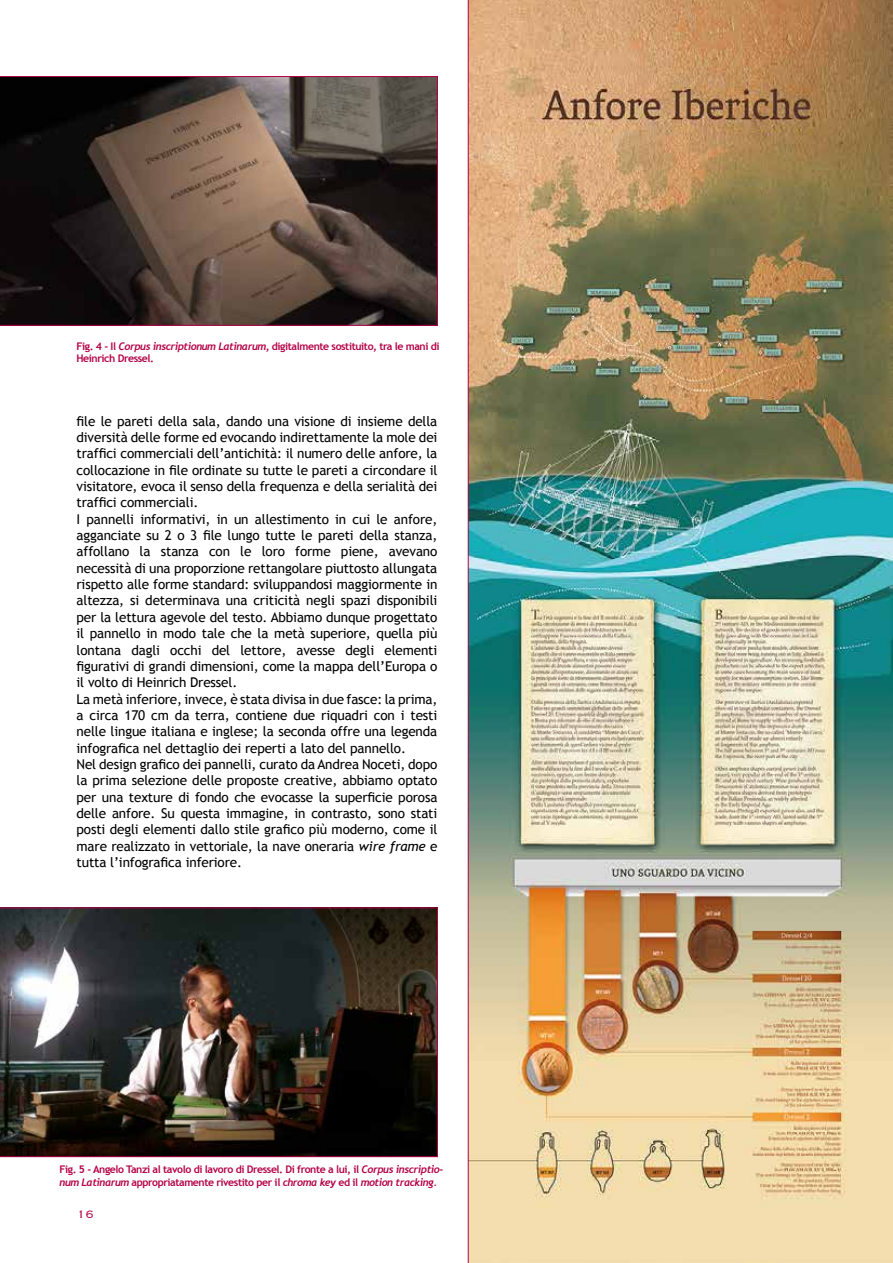
<style>
.page{position:relative;width:893px;height:1263px;background:#fff}
.page>*{position:absolute;margin:0;border:0;box-sizing:border-box;transform-origin:0 0}
.t1{font:300 14.1px "Copperplate";color:#b40247}
.t2{font:13.5px/16.4px "Trebuchet MS";letter-spacing:-.01em;color:#000}
.t3{font:700 10.5px/12.6px "Trebuchet MS";letter-spacing:-.04em;color:#b40247}
.t4{font:italic 700 10.5px "Trebuchet";letter-spacing:-.04em;color:#b40247}
.s1{font-family:"Trebuchet";font-style:italic}
.s2{font-style:italic}
.s3{font-family:"Trebuchet MS";font-style:normal}
</style>
<div class="page">
<svg style="left:0;top:76px;width:438px;height:250px"></svg>
<img style="left:0;top:907px;width:438px;height:250px">
<img style="left:468px;top:0;width:425px;height:1263px">
<p class="t3" style="left:77px;top:340px;width:365px">Fig. 4 - Il <span class="s1">Corpus inscriptionum Latinarum</span>, digitalmente sostituito, tra le mani di<br>Heinrich Dressel.</p>
<p class="t2" style="left:77px;top:413px;width:362px">file le pareti della sala, dando una visione di insieme della diversità delle forme ed evocando indirettamente la mole dei traffici commerciali dell’antichità: il numero delle anfore, la collocazione in file ordinate su tutte le pareti a circondare il visitatore, evoca il senso della frequenza e della serialità dei traffici commerciali.<br>I pannelli informativi, in un allestimento in cui le anfore, agganciate su 2 o 3 file lungo tutte le pareti della stanza, affollano la stanza con le loro forme piene, avevano necessità di una proporzione rettangolare piuttosto allungata rispetto alle forme standard: sviluppandosi maggiormente in altezza, si determinava una criticità negli spazi disponibili per la lettura agevole del testo. Abbiamo dunque progettato il pannello in modo tale che la metà superiore, quella più lontana dagli occhi del lettore, avesse degli elementi figurativi di grandi dimensioni, come la mappa dell’Europa o il volto di Heinrich Dressel.<br>La metà inferiore, invece, è stata divisa in due fasce: la prima, a circa 170 cm da terra, contiene due riquadri con i testi nelle lingue italiana e inglese; la seconda offre una legenda infografica nel dettaglio dei reperti a lato del pannello.<br>Nel design grafico dei pannelli, curato da Andrea Noceti, dopo la prima selezione delle proposte creative, abbiamo optato per una texture di fondo che evocasse la superficie porosa delle anfore. Su questa immagine, in contrasto, sono stati posti degli elementi dallo stile grafico più moderno, come il mare realizzato in vettoriale, la nave oneraria <span class="s2">wire frame</span> e tutta l’infografica inferiore.</p>
<p class="t3" style="left:60px;top:1163px;width:385px">Fig. 5 - Angelo Tanzi al tavolo di lavoro di Dressel. Di fronte a lui, il <span class="s1">Corpus inscriptio-</span></p>
<p class="t4" style="left:60px;top:1175px;width:379px">num Latinarum <span class="s3">appropriatamente rivestito per il</span> chroma key <span class="s3">ed il</span> motion tracking.</p>
<p class="t1" style="left:77px;top:1205px;width:19px">16</p>
</div>
